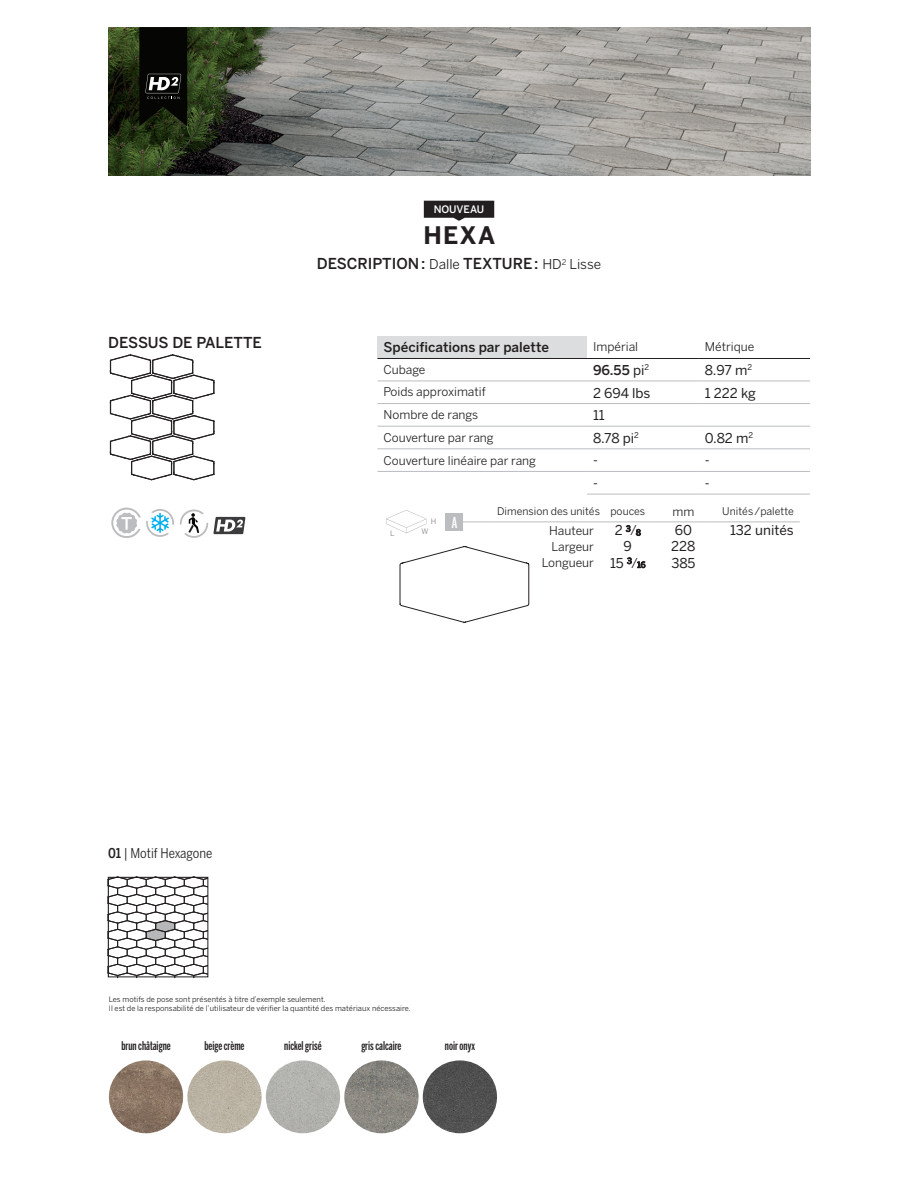
<style>
.page{position:relative;width:918px;height:1188px;background:#fff}
.page>*{position:absolute;margin:0;border:0;box-sizing:border-box;transform-origin:0 0}
.t1{font:700 24px "Benton Sans";color:#231f20}
.t2{font:500 15px "Benton Sans";color:#231f20}
.t3{font:500 15px "Benton Sans Extra Comp";color:#fff}
.t4{font:13.5px "Benton Sans";color:#231f20}
.t5{font:500 13.5px "Benton Sans";color:#231f20}
.t6{font:13.5px "Benton Sans Cond";color:#231f20}
.t7{font:12px "Benton Sans";color:#231f20}
.t8{font:500 12px "Benton Sans Extra Comp";color:#231f20}
.t9{font:10.5px "Benton Sans";color:#231f20}
.t10{font:500 10.2px "Benton Sans";letter-spacing:-.005em;color:#fff}
.t11{font:7.5px/9px "Benton Sans";letter-spacing:.005em;color:#231f20}
.t12{font:7.5px "Benton Sans";color:#939598}
.s1{font-weight:400;font-size:13.5px}
.s2{font-weight:400}
.s3{font-size:8.1px}
.s4{font-size:13.5px}
.s5{font-weight:500}
</style>
<div class="page">
<img style="left:108px;top:27px;width:702px;height:149px">
<svg style="left:139px;top:27px;width:48px;height:99px;background:#151612"></svg>
<svg style="left:413px;top:173px;width:92px;height:48px"></svg>
<svg style="left:110px;top:355px;width:105px;height:126px"></svg>
<svg style="left:111px;top:507px;width:134px;height:31px"></svg>
<div style="left:378px;top:336px;width:209px;height:22px;background:#dcdddf"></div>
<hr style="left:587px;top:358px;width:112px;height:1px;background:#231f20">
<hr style="left:699px;top:358px;width:111px;height:1px;background:#231f20">
<hr style="left:587px;top:426px;width:112px;height:1px;background:#bcbdc0">
<hr style="left:699px;top:426px;width:111px;height:1px;background:#bcbdc0">
<hr style="left:587px;top:448px;width:112px;height:1px;background:#bcbdc0">
<hr style="left:699px;top:448px;width:111px;height:1px;background:#bcbdc0">
<hr style="left:587px;top:471px;width:112px;height:1px;background:#bcbdc0">
<hr style="left:699px;top:471px;width:111px;height:1px;background:#bcbdc0">
<hr style="left:587px;top:494px;width:112px;height:1px;background:#bcbdc0">
<hr style="left:699px;top:494px;width:111px;height:1px;background:#bcbdc0">
<hr style="left:378px;top:381px;width:209px;height:1px;background:#bcbdc0">
<hr style="left:378px;top:403px;width:209px;height:1px;background:#bcbdc0">
<hr style="left:699px;top:381px;width:111px;height:1px;background:#bcbdc0">
<hr style="left:378px;top:358px;width:209px;height:1px;background:#231f20">
<hr style="left:587px;top:403px;width:112px;height:1px;background:#bcbdc0">
<hr style="left:699px;top:403px;width:111px;height:1px;background:#bcbdc0">
<hr style="left:378px;top:426px;width:209px;height:1px;background:#bcbdc0">
<hr style="left:378px;top:448px;width:209px;height:1px;background:#bcbdc0">
<hr style="left:378px;top:471px;width:209px;height:1px;background:#bcbdc0">
<hr style="left:587px;top:381px;width:112px;height:1px;background:#bcbdc0">
<hr style="left:446px;top:522px;width:47px;height:1px;background:#bcbdc0">
<hr style="left:493px;top:522px;width:107px;height:1px;background:#bcbdc0">
<hr style="left:600px;top:522px;width:56px;height:1px;background:#bcbdc0">
<hr style="left:656px;top:522px;width:55px;height:1px;background:#bcbdc0">
<hr style="left:711px;top:522px;width:89px;height:1px;background:#bcbdc0">
<svg style="left:386px;top:510px;width:40px;height:23px"></svg>
<div style="left:446px;top:513px;width:17px;height:18px;background:#bcbdc0"></div>
<svg style="left:626px;top:525px;width:15px;height:11px"></svg>
<svg style="left:627px;top:557px;width:18px;height:11px"></svg>
<svg style="left:108px;top:879px;width:100px;height:99px"></svg>
<div style="left:108px;top:877px;width:100px;height:100px;border:1px solid #231f20"></div>
<svg style="left:399px;top:546px;width:131px;height:77px"></svg>
<img style="left:266px;top:1060px;width:74px;height:73px">
<img style="left:423px;top:1060px;width:74px;height:73px">
<img style="left:344px;top:1060px;width:75px;height:73px">
<img style="left:109px;top:1060px;width:74px;height:73px">
<img style="left:187px;top:1060px;width:75px;height:73px">
<h3 class="t10" style="left:434px;top:203px;width:52px">NOUVEAU</h3>
<h1 class="t1" style="left:423px;top:221px;width:73px">HEXA</h1>
<h2 class="t2" style="left:108px;top:333px;width:155px">DESSUS DE PALETTE</h2>
<h2 class="t2" style="left:317px;top:255px;width:286px">DESCRIPTION: <span class="s1">Dalle</span> TEXTURE: <span class="s1">HD</span><sup>2</sup> <span class="s1">Lisse</span></h2>
<h3 class="t5" style="left:384px;top:340px;width:167px">Spécifications par palette</h3>
<h3 class="t7" style="left:593px;top:340px;width:47px">Impérial</h3>
<h3 class="t7" style="left:705px;top:340px;width:51px">Métrique</h3>
<h3 class="t7" style="left:384px;top:362px;width:43px">Cubage</h3>
<h3 class="t5" style="left:593px;top:362px;width:58px">96.55 <span class="s2">pi</span><sup>2</sup></h3>
<h3 class="t4" style="left:705px;top:362px;width:49px">8.97 m<sup>2</sup></h3>
<h3 class="t7" style="left:384px;top:385px;width:104px">Poids approximatif</h3>
<h3 class="t4" style="left:593px;top:385px;width:59px">2 694 lbs</h3>
<h3 class="t4" style="left:705px;top:385px;width:53px">1 222 kg</h3>
<h3 class="t7" style="left:384px;top:408px;width:96px">Nombre de rangs</h3>
<h3 class="t4" style="left:593px;top:407px;width:13px">11</h3>
<h3 class="t7" style="left:384px;top:431px;width:112px">Couverture par rang</h3>
<h3 class="t4" style="left:593px;top:430px;width:47px">8.78 pi<sup>2</sup></h3>
<h3 class="t4" style="left:705px;top:430px;width:50px">0.82 m<sup>2</sup></h3>
<h3 class="t7" style="left:384px;top:453px;width:154px">Couverture linéaire par rang</h3>
<h3 class="t4" style="left:593px;top:453px;width:6px">-</h3>
<h3 class="t4" style="left:705px;top:453px;width:6px">-</h3>
<h3 class="t4" style="left:593px;top:475px;width:6px">-</h3>
<h3 class="t4" style="left:705px;top:475px;width:6px">-</h3>
<p class="t12" style="left:431px;top:517px;width:7px">H</p>
<p class="t12" style="left:390px;top:529px;width:6px">L</p>
<p class="t12" style="left:421px;top:527px;width:8px">W</p>
<h3 class="t9" style="left:497px;top:505px;width:150px">Dimension des unités pouces</h3>
<h3 class="t7" style="left:673px;top:504px;width:23px">mm</h3>
<h3 class="t9" style="left:722px;top:505px;width:73px">Unités/palette</h3>
<h2 class="t3" style="left:452px;top:514px;width:7px">A</h2>
<h3 class="t7" style="left:549px;top:523px;width:46px">Hauteur</h3>
<h3 class="t4" style="left:615px;top:523px;width:28px">2 <sup>3</sup>⁄<span class="s3">8</span></h3>
<h3 class="t4" style="left:675px;top:523px;width:19px">60</h3>
<h3 class="t4" style="left:730px;top:523px;width:65px">132 unités</h3>
<h3 class="t7" style="left:551px;top:539px;width:44px">Largeur</h3>
<h3 class="t4" style="left:624px;top:539px;width:10px">9</h3>
<h3 class="t4" style="left:671px;top:539px;width:26px">228</h3>
<h3 class="t7" style="left:542px;top:556px;width:105px">Longueur <span class="s4">15</span> <sup>3</sup><span class="s4">⁄</span><span class="s3">16</span></h3>
<h3 class="t4" style="left:671px;top:555px;width:26px">385</h3>
<h3 class="t6" style="left:108px;top:845px;width:106px"><span class="s5">01</span> | Motif Hexagone</h3>
<p class="t11" style="left:109px;top:994px;width:303px">Les motifs de pose sont présentés à titre d’exemple seulement.<br>Il est de la responsabilité de l’utilisateur de vérifier la quantité des matériaux nécessaire.</p>
<h3 class="t8" style="left:121px;top:1039px;width:51px">brun châtaigne</h3>
<h3 class="t8" style="left:204px;top:1039px;width:42px">beige crème</h3>
<h3 class="t8" style="left:284px;top:1039px;width:39px">nickel grisé</h3>
<h3 class="t8" style="left:361px;top:1039px;width:42px">gris calcaire</h3>
<h3 class="t8" style="left:445px;top:1039px;width:32px">noir onyx</h3>
</div>
